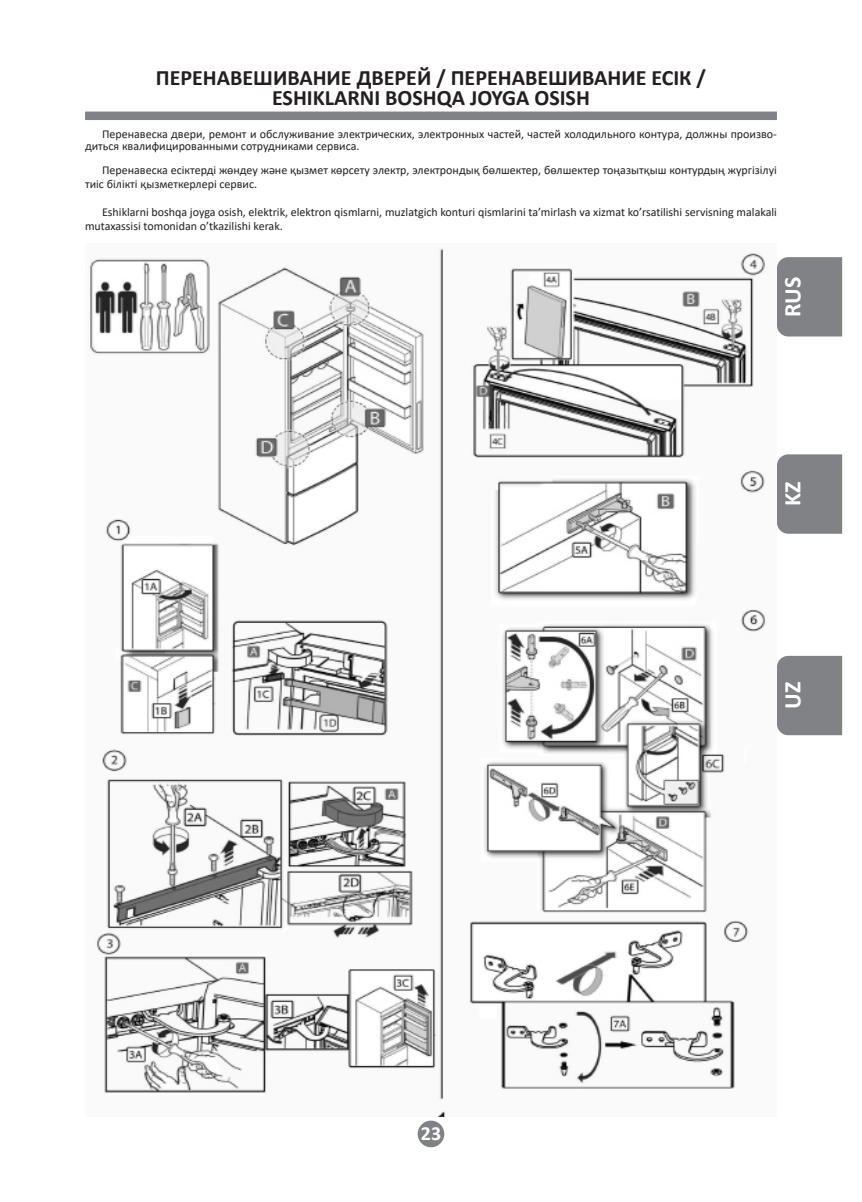
<style>
.page{position:relative;width:862px;height:1202px;background:#fff}
.page>*{position:absolute;margin:0;border:0;box-sizing:border-box;transform-origin:0 0}
.t1{font:700 24px "Calibri";color:#fff}
.Раздел_RUS{font:700 22px/20px "Calibri";color:#231f20;text-align:center}
.t2{font:700 20px "Calibri";color:#fff}
.Основной_8{font:12px/14px "Calibri";color:#231f20}
</style>
<div class="page">
<div style="left:85px;top:112px;width:692px;height:8px;background:#808285"></div>
<div style="left:418px;top:1121px;width:26px;height:26px;background:#808285;border-radius:50%"></div>
<div style="left:777px;top:257px;width:65px;height:79px;background:#808285"></div>
<div style="left:777px;top:454px;width:65px;height:80px;background:#808285"></div>
<div style="left:777px;top:656px;width:65px;height:79px;background:#808285"></div>
<img style="left:90px;top:248px;width:676px;height:869px">
<p class="Раздел_RUS" style="left:156px;top:67px;width:552px">ПЕРЕНАВЕШИВАНИЕ ДВЕРЕЙ / ПЕРЕНАВЕШИВАНИЕ ЕСІК /<br>ESHIKLARNI BOSHQA JOYGA OSISH</p>
<p class="Основной_8" style="left:85px;top:127px;width:693px;line-height:12px;text-indent:17px">Перенавеска двери, ремонт и обслуживание электрических, электронных частей, частей холодильного контура, должны произво&shy;диться квалифицированными сотрудниками сервиса.</p>
<p class="Основной_8" style="left:85px;top:162px;width:693px;text-indent:17px">Перенавеска есіктерді жөндеу және қызмет көрсету электр, электрондық бөлшектер, бөлшектер тоңазытқыш контурдың жүргізілуі тиіс білікті қызметкерлері сервис.</p>
<p class="Основной_8" style="left:85px;top:204px;width:693px;text-indent:17px">Eshiklarni boshqa joyga osish, elektrik, elektron qismlarni, muzlatgich konturi qismlarini ta’mirlash va xizmat ko’rsatilishi servisning malakali mutaxassisi tomonidan o’tkazilishi kerak.</p>
<p class="t1" style="left:775px;top:317px;width:42px;rotate:-90deg">RUS</p>
<p class="t1" style="left:775px;top:506px;width:26px;rotate:-90deg">KZ</p>
<p class="t1" style="left:775px;top:709px;width:29px;rotate:-90deg">UZ</p>
<p class="t2" style="left:421px;top:1120px;width:22px">23</p>
</div>
